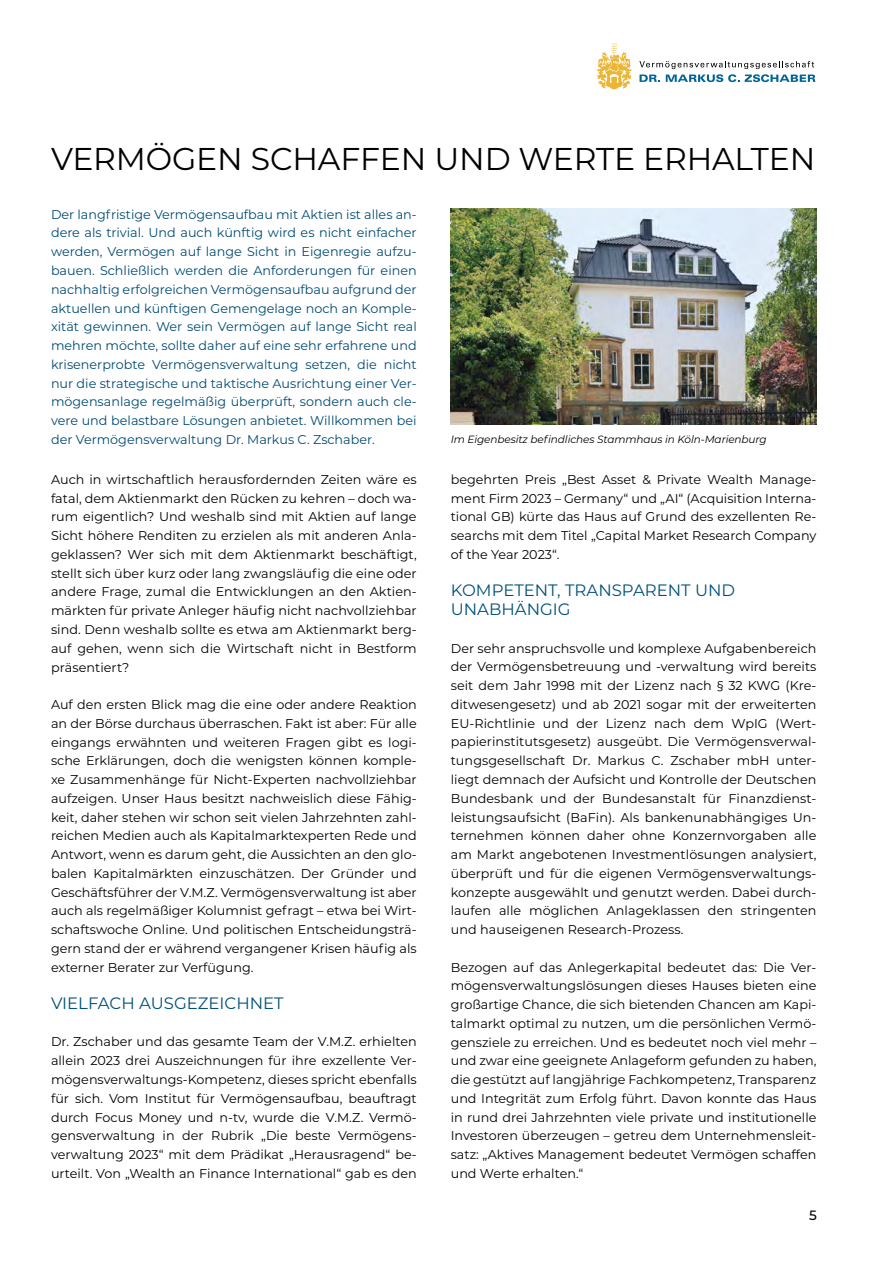
<style>
.page{position:relative;width:893px;height:1263px;background:#fff}
.page>*{position:absolute;margin:0;border:0;box-sizing:border-box;transform-origin:0 0}
.t1{font:31.5px "Montserrat";letter-spacing:-.005em;color:#000}
.t2{font:16.5px/18.8px "Montserrat";color:#00517a}
.t3{font:500 13.5px "Montserrat";color:#000}
.t4{font:12.75px/18.8px "Montserrat";color:#000;text-align:justify}
.t5{font:12.75px/18.8px "Montserrat";color:#004b74;text-align:justify}
.t6{font:italic 10.5px "Montserrat";letter-spacing:-.01em;color:#000}
</style>
<div class="page">
<svg style="left:597px;top:43px;width:35px;height:47px"></svg>
<svg style="left:639px;top:61px;width:176px;height:21px"></svg>
<img style="left:451px;top:209px;width:365px;height:216px">
<h1 class="t1" style="left:51px;top:137px;width:766px">VERMÖGEN SCHAFFEN UND WERTE ERHALTEN</h1>
<p class="t5" style="left:51px;top:204px;width:367px">Der langfristige Vermögensaufbau mit Aktien ist alles an&shy;dere als trivial. Und auch künftig wird es nicht einfacher werden, Vermögen auf lange Sicht in Eigenregie aufzu&shy;bauen. Schließlich werden die Anforderungen für einen nachhaltig erfolgreichen Vermögensaufbau aufgrund der aktuellen und künftigen Gemengelage noch an Komple&shy;xität gewinnen. Wer sein Vermögen auf lange Sicht real mehren möchte, sollte daher auf eine sehr erfahrene und krisenerprobte Vermögensverwaltung setzen, die nicht nur die strategische und taktische Ausrichtung einer Ver&shy;mögensanlage regelmäßig überprüft, sondern auch cle&shy;vere und belastbare Lösungen anbietet. Willkommen bei der Vermögensverwaltung Dr. Markus C. Zschaber.</p>
<p class="t4" style="left:51px;top:470px;width:367px">Auch in wirtschaftlich herausfordernden Zeiten wäre es fatal, dem Aktienmarkt den Rücken zu kehren – doch wa&shy;rum eigentlich? Und weshalb sind mit Aktien auf lange Sicht höhere Renditen zu erzielen als mit anderen Anla&shy;geklassen? Wer sich mit dem Aktienmarkt beschäftigt, stellt sich über kurz oder lang zwangsläufig die eine oder andere Frage, zumal die Entwicklungen an den Aktien&shy;märkten für private Anleger häufig nicht nachvollziehbar sind. Denn weshalb sollte es etwa am Aktienmarkt berg&shy;auf gehen, wenn sich die Wirtschaft nicht in Bestform präsentiert?</p>
<p class="t4" style="left:51px;top:695px;width:367px">Auf den ersten Blick mag die eine oder andere Reaktion an der Börse durchaus überraschen. Fakt ist aber: Für alle eingangs erwähnten und weiteren Fragen gibt es logi&shy;sche Erklärungen, doch die wenigsten können komple&shy;xe Zusammenhänge für Nicht-Experten nachvollziehbar aufzeigen. Unser Haus besitzt nachweislich diese Fähig&shy;keit, daher stehen wir schon seit vielen Jahrzehnten zahl&shy;reichen Medien auch als Kapitalmarktexperten Rede und Antwort, wenn es darum geht, die Aussichten an den glo&shy;balen Kapitalmärkten einzuschätzen. Der Gründer und Geschäftsführer der V.M.Z. Vermögensverwaltung ist aber auch als regelmäßiger Kolumnist gefragt – etwa bei Wirt&shy;schaftswoche Online. Und politischen Entscheidungsträ&shy;gern stand der er während vergangener Krisen häufig als externer Berater zur Verfügung.</p>
<p class="t2" style="left:51px;top:993px;width:234px">VIELFACH AUSGEZEICHNET</p>
<p class="t4" style="left:51px;top:1032px;width:367px">Dr. Zschaber und das gesamte Team der V.M.Z. erhielten allein 2023 drei Auszeichnungen für ihre exzellente Ver&shy;mögensverwaltungs-Kompetenz, dieses spricht ebenfalls für sich. Vom Institut für Vermögensaufbau, beauftragt durch Focus Money und n-tv, wurde die V.M.Z. Vermö&shy;gensverwaltung in der Rubrik „Die beste Vermögens&shy;verwaltung 2023“ mit dem Prädikat „Herausragend“ be&shy;urteilt. Von „Wealth an Finance International“ gab es den</p>
<p class="t6" style="left:451px;top:432px;width:318px">Im Eigenbesitz befindliches Stammhaus in Köln-Marienburg</p>
<p class="t4" style="left:451px;top:470px;width:367px">begehrten Preis „Best Asset &amp; Private Wealth Manage&shy;ment Firm 2023 – Germany“ und „AI“ (Acquisition Interna&shy;tional GB) kürte das Haus auf Grund des exzellenten Re&shy;searchs mit dem Titel „Capital Market Research Company of the Year 2023“.</p>
<p class="t2" style="left:451px;top:581px;width:286px">KOMPETENT, TRANSPARENT UND<br>UNABHÄNGIG</p>
<p class="t4" style="left:451px;top:638px;width:367px">Der sehr anspruchsvolle und komplexe Aufgabenbereich der Vermögensbetreuung und -verwaltung wird bereits seit dem Jahr 1998 mit der Lizenz nach § 32 KWG (Kre&shy;ditwesengesetz) und ab 2021 sogar mit der erweiterten EU-Richtlinie und der Lizenz nach dem WpIG (Wert&shy;papierinstitutsgesetz) ausgeübt. Die Vermögensverwal&shy;tungsgesellschaft Dr. Markus C. Zschaber mbH unter&shy;liegt demnach der Aufsicht und Kontrolle der Deutschen Bundesbank und der Bundesanstalt für Finanzdienst&shy;leistungsaufsicht (BaFin). Als bankenunabhängiges Un&shy;ternehmen können daher ohne Konzernvorgaben alle am Markt angebotenen Investmentlösungen analysiert, überprüft und für die eigenen Vermögensverwaltungs&shy;konzepte ausgewählt und genutzt werden. Dabei durch&shy;laufen alle möglichen Anlageklassen den stringenten und hauseigenen Research-Prozess.</p>
<p class="t4" style="left:451px;top:957px;width:367px">Bezogen auf das Anlegerkapital bedeutet das: Die Ver&shy;mögensverwaltungslösungen dieses Hauses bieten eine großartige Chance, die sich bietenden Chancen am Kapi&shy;talmarkt optimal zu nutzen, um die persönlichen Vermö&shy;gensziele zu erreichen. Und es bedeutet noch viel mehr – und zwar eine geeignete Anlageform gefunden zu haben, die gestützt auf langjährige Fachkompetenz, Transparenz und Integrität zum Erfolg führt. Davon konnte das Haus in rund drei Jahrzehnten viele private und institutionelle Investoren überzeugen – getreu dem Unternehmensleit&shy;satz: „Aktives Management bedeutet Vermögen schaffen und Werte erhalten.“</p>
<p class="t3" style="left:809px;top:1206px;width:9px">5</p>
</div>
